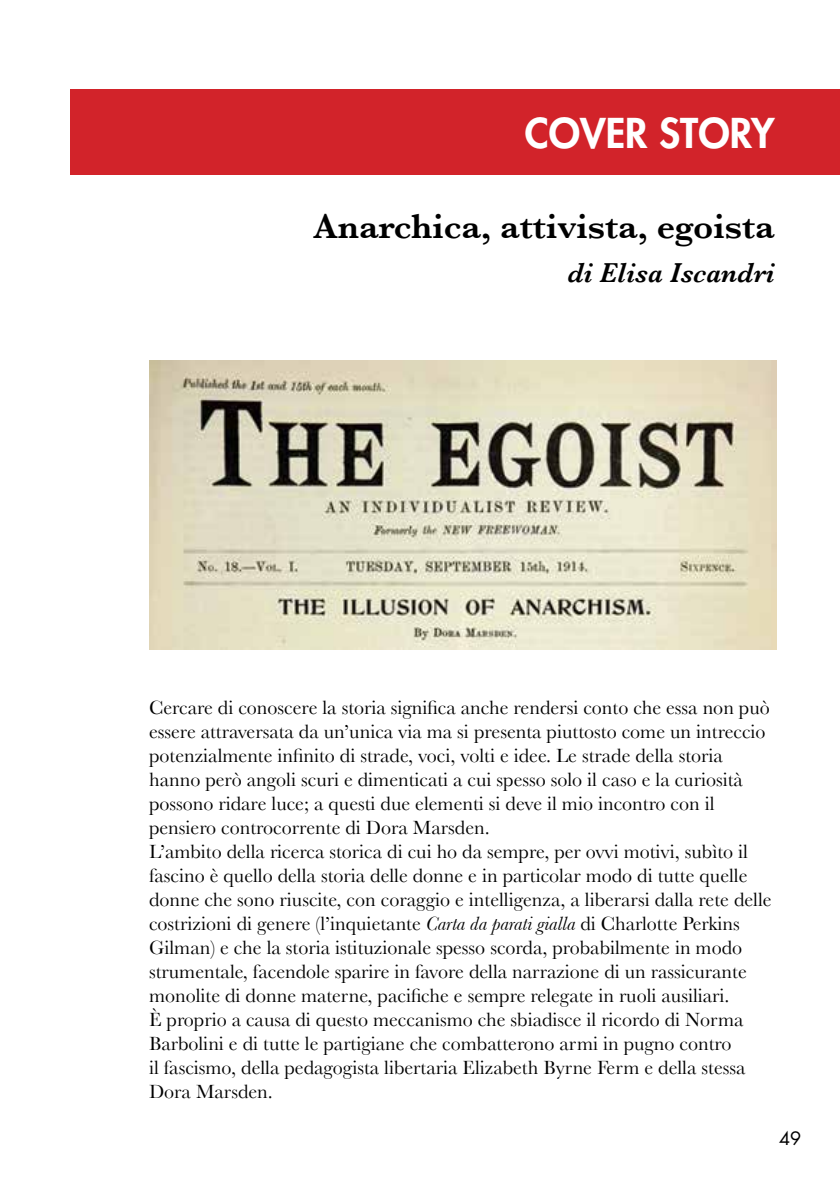
<style>
.page{position:relative;width:840px;height:1191px;background:#fff}
.page>*{position:absolute;margin:0;border:0;box-sizing:border-box;transform-origin:0 0}
.t1{font:800 40px "Futura Std";color:#fff}
.t2{font:600 36px "Baskerville";color:#000}
.t3{font:italic 600 28px "Baskerville";color:#000}
.t4{font:20px/24px "Baskerville";color:#000}
.t5{font:18px "Futura Std";color:#000}
.s1{font-style:italic}
</style>
<div class="page">
<div style="left:70px;top:89px;width:769px;height:85px;background:#d2232a"></div>
<img style="left:149px;top:360px;width:627px;height:290px">
<h1 class="t1" style="left:524px;top:108px;width:251px">COVER STORY</h1>
<h2 class="t2" style="left:313px;top:205px;width:463px">Anarchica, attivista, egoista</h2>
<h3 class="t3" style="left:567px;top:256px;width:208px">di Elisa Iscandri</h3>
<p class="t4" style="left:149px;top:695px;width:623px">Cercare di conoscere la storia significa anche rendersi conto che essa non può essere attraversata da un’unica via ma si presenta piuttosto come un intreccio potenzialmente infinito di strade, voci, volti e idee. Le strade della storia hanno però angoli scuri e dimenticati a cui spesso solo il caso e la curiosità possono ridare luce; a questi due elementi si deve il mio incontro con il pensiero controcorrente di Dora Marsden.<br>L’ambito della ricerca storica di cui ho da sempre, per ovvi motivi, subìto il fascino è quello della storia delle donne e in particolar modo di tutte quelle donne che sono riuscite, con coraggio e intelligenza, a liberarsi dalla rete delle costrizioni di genere (l’inquietante <span class="s1">Carta da parati gialla</span> di Charlotte Perkins Gilman) e che la storia istituzionale spesso scorda, probabilmente in modo strumentale, facendole sparire in favore della narrazione di un rassicurante monolite di donne materne, pacifiche e sempre relegate in ruoli ausiliari.<br>È proprio a causa di questo meccanismo che sbiadisce il ricordo di Norma Barbolini e di tutte le partigiane che combatterono armi in pugno contro<br>il fascismo, della pedagogista libertaria Elizabeth Byrne Ferm e della stessa Dora Marsden.</p>
<p class="t5" style="left:778px;top:1126px;width:24px">49</p>
</div>
